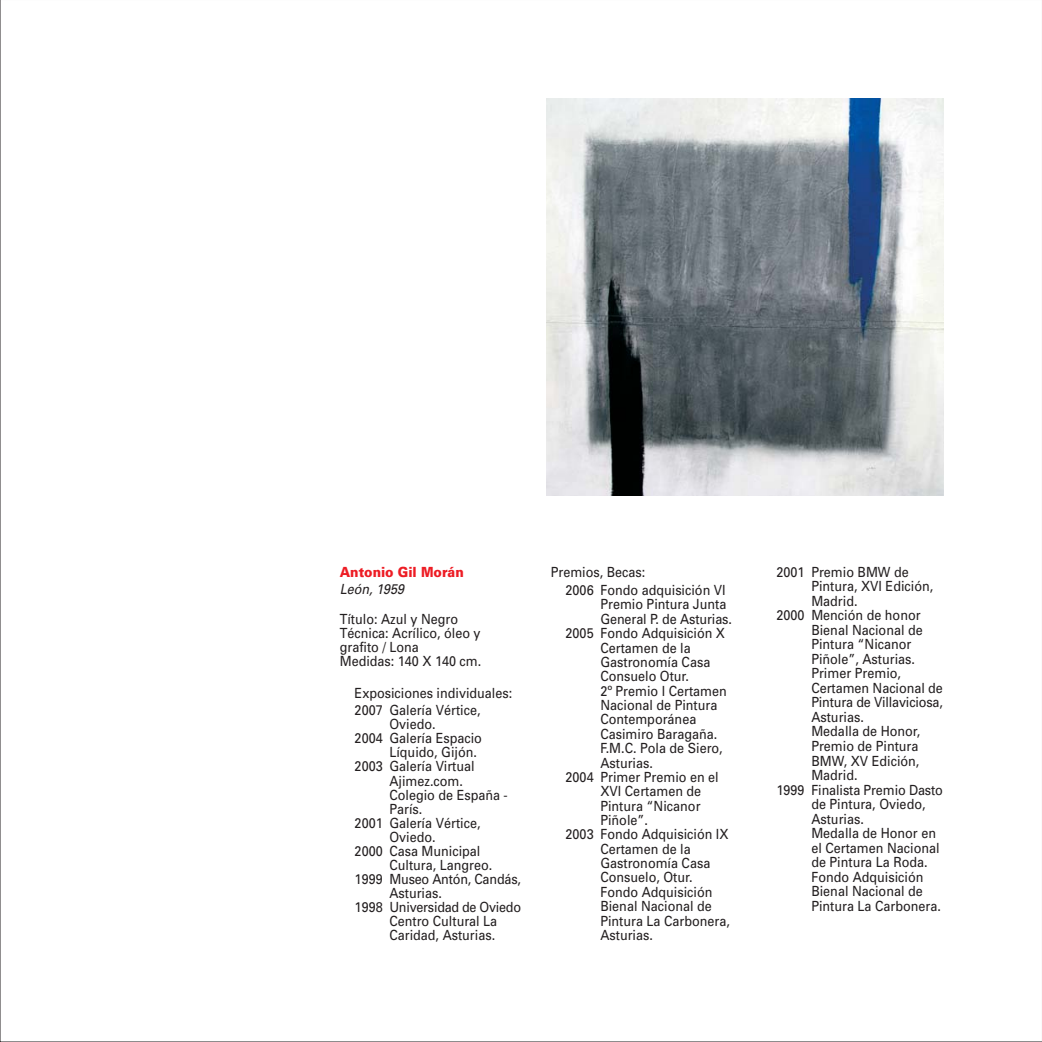
<style>
.page{position:relative;width:1042px;height:1042px;background:#fff}
.page>*{position:absolute;margin:0;border:0;box-sizing:border-box;transform-origin:0 0}
.t1{font:14px/14px "Univers";color:#231f20;scale:.9 1}
.t2{font:14px "Univers";letter-spacing:-.02em;color:#231f20;scale:.9 1}
.t3{font:900 14px "Univers";color:#ed1c24;scale:.9 1}
.t4{font:italic 14px "Univers";color:#231f20;scale:.9 1}
</style>
<div class="page">
<img style="left:546px;top:99px;width:397px;height:397px">
<p class="t3" style="left:340px;top:566px;width:139px">Antonio Gil Morán</p>
<p class="t4" style="left:340px;top:584px;width:76px">León, 1959</p>
<p class="t1" style="left:340px;top:613px;width:159px">Título: Azul y Negro<br>Técnica: Acrílico, óleo y grafito / Lona<br>Medidas: 140 X 140 cm.</p>
<p class="t1" style="left:354px;top:685px;width:177px;line-height:17.5px">Exposiciones individuales:<br>2007 Galería Vértice,</p>
<p class="t1" style="left:389px;top:718px;width:53px">Oviedo.</p>
<p class="t1" style="left:354px;top:732px;width:143px">2004 Galería Espacio</p>
<p class="t1" style="left:389px;top:746px;width:99px">Líquido, Gijón.</p>
<p class="t1" style="left:354px;top:760px;width:135px">2003 Galería Virtual</p>
<p class="t1" style="left:389px;top:774px;width:83px">Ajimez.com.</p>
<p class="t1" style="left:389px;top:788px;width:133px">Colegio de España -</p>
<p class="t1" style="left:389px;top:802px;width:38px">París.</p>
<p class="t1" style="left:354px;top:816px;width:141px">2001 Galería Vértice,</p>
<p class="t1" style="left:389px;top:830px;width:53px">Oviedo.</p>
<p class="t1" style="left:354px;top:844px;width:141px">2000 Casa Municipal</p>
<p class="t1" style="left:389px;top:858px;width:116px">Cultura, Langreo.</p>
<p class="t1" style="left:354px;top:872px;width:186px">1999 Museo Antón, Candás,</p>
<p class="t1" style="left:389px;top:886px;width:60px">Asturias.</p>
<p class="t2" style="left:354px;top:901px;width:186px">1998 Universidad de Oviedo</p>
<p class="t1" style="left:389px;top:915px;width:121px">Centro Cultural La</p>
<p class="t1" style="left:389px;top:929px;width:119px">Caridad, Asturias.</p>
<p class="t1" style="left:565px;top:563px;width:179px;line-height:18.4px;text-indent:-15px">Premios, Becas:<br>2006 Fondo adquisición VI</p>
<p class="t1" style="left:600px;top:598px;width:142px">Premio Pintura Junta</p>
<p class="t1" style="left:600px;top:613px;width:148px">General P. de Asturias.</p>
<p class="t1" style="left:565px;top:627px;width:179px">2005 Fondo Adquisición X</p>
<p class="t1" style="left:600px;top:641px;width:102px">Certamen de la</p>
<p class="t1" style="left:600px;top:656px;width:124px">Gastronomía Casa</p>
<p class="t1" style="left:600px;top:670px;width:100px">Consuelo Otur.</p>
<p class="t1" style="left:600px;top:684px;width:142px">2º Premio I Certamen</p>
<p class="t1" style="left:600px;top:699px;width:131px">Nacional de Pintura</p>
<p class="t1" style="left:600px;top:713px;width:108px">Contemporánea</p>
<p class="t1" style="left:600px;top:728px;width:131px">Casimiro Baragaña.</p>
<p class="t1" style="left:600px;top:742px;width:137px">F.M.C. Pola de Siero,</p>
<p class="t1" style="left:600px;top:756px;width:60px">Asturias.</p>
<p class="t1" style="left:565px;top:771px;width:172px">2004 Primer Premio en el</p>
<p class="t1" style="left:600px;top:785px;width:114px">XVI Certamen de</p>
<p class="t1" style="left:600px;top:799px;width:113px">Pintura “Nicanor</p>
<p class="t1" style="left:600px;top:814px;width:54px">Piñole”.</p>
<p class="t1" style="left:565px;top:828px;width:182px">2003 Fondo Adquisición IX</p>
<p class="t1" style="left:600px;top:842px;width:102px">Certamen de la</p>
<p class="t1" style="left:600px;top:857px;width:124px">Gastronomía Casa</p>
<p class="t1" style="left:600px;top:871px;width:104px">Consuelo, Otur.</p>
<p class="t1" style="left:600px;top:885px;width:126px">Fondo Adquisición</p>
<p class="t1" style="left:600px;top:900px;width:125px">Bienal Nacional de</p>
<p class="t1" style="left:600px;top:914px;width:145px">Pintura La Carbonera,</p>
<p class="t1" style="left:600px;top:929px;width:60px">Asturias.</p>
<p class="t1" style="left:776px;top:566px;width:148px">2001 Premio BMW de</p>
<p class="t1" style="left:811px;top:580px;width:137px">Pintura, XVI Edición,</p>
<p class="t1" style="left:811px;top:595px;width:53px">Madrid.</p>
<p class="t1" style="left:776px;top:609px;width:161px">2000 Mención de honor</p>
<p class="t1" style="left:811px;top:624px;width:125px">Bienal Nacional de</p>
<p class="t1" style="left:811px;top:638px;width:113px">Pintura “Nicanor</p>
<p class="t1" style="left:811px;top:653px;width:117px">Piñole”, Asturias.</p>
<p class="t1" style="left:811px;top:667px;width:101px">Primer Premio,</p>
<p class="t1" style="left:811px;top:682px;width:148px">Certamen Nacional de</p>
<p class="t1" style="left:811px;top:696px;width:148px">Pintura de Villaviciosa,</p>
<p class="t1" style="left:811px;top:711px;width:60px">Asturias.</p>
<p class="t1" style="left:811px;top:725px;width:123px">Medalla de Honor,</p>
<p class="t1" style="left:811px;top:740px;width:121px">Premio de Pintura</p>
<p class="t1" style="left:811px;top:754px;width:122px">BMW, XV Edición,</p>
<p class="t1" style="left:811px;top:769px;width:53px">Madrid.</p>
<p class="t1" style="left:776px;top:783px;width:186px">1999 Finalista Premio Dasto</p>
<p class="t1" style="left:811px;top:798px;width:128px">de Pintura, Oviedo,</p>
<p class="t1" style="left:811px;top:812px;width:60px">Asturias.</p>
<p class="t1" style="left:811px;top:827px;width:140px">Medalla de Honor en</p>
<p class="t1" style="left:811px;top:841px;width:144px">el Certamen Nacional</p>
<p class="t1" style="left:811px;top:856px;width:131px">de Pintura La Roda.</p>
<p class="t1" style="left:811px;top:870px;width:126px">Fondo Adquisición</p>
<p class="t1" style="left:811px;top:885px;width:125px">Bienal Nacional de</p>
<p class="t1" style="left:811px;top:900px;width:145px">Pintura La Carbonera.</p>
</div>
